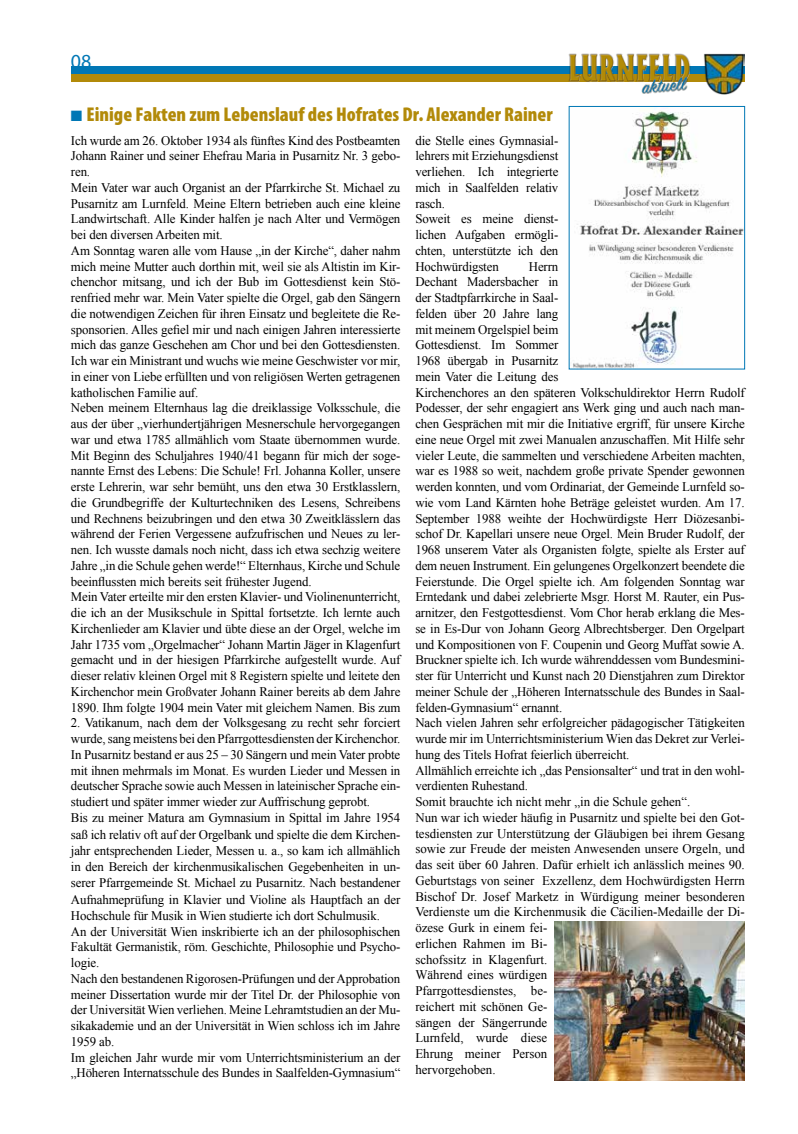
<style>
.page{position:relative;width:798px;height:1134px;background:#fff}
.page>*{position:absolute;margin:0;border:0;box-sizing:border-box;transform-origin:0 0}
.t1{font:900 condensed 20px "Myriad Pro";color:#b28a09}
.t2{font:20px "Myriad Pro";color:#0077b5}
.t3{font:13.12px/15.8px "Times New Roman";letter-spacing:-.01em;color:#000}
.s1{color:#0077b5}
</style>
<div class="page">
<div style="left:71px;top:75px;width:673px;height:7px;background:#b28a09"></div>
<div style="left:71px;top:67px;width:673px;height:7px;background:#0077b5"></div>
<img style="left:702px;top:53px;width:42px;height:41px">
<img style="left:567px;top:53px;width:124px;height:41px">
<img style="left:573px;top:108px;width:169px;height:259px">
<img style="left:554px;top:922px;width:190px;height:159px">
<h1 class="t2" style="left:71px;top:49px;width:22px">08</h1>
<h1 class="t1" style="left:71px;top:102px;width:483px"><span class="s1">■</span> Einige Fakten zum Lebenslauf des Hofrates Dr. Alexander Rainer</h1>
<p class="t3" style="left:71px;top:132px;width:331px">Ich wurde am 26. Oktober 1934 als fünftes Kind des Postbeamten Johann Rainer und seiner Ehefrau Maria in Pusarnitz Nr. 3 gebo&shy;ren.<br>Mein Vater war auch Organist an der Pfarrkirche St. Michael zu Pusarnitz am Lurnfeld. Meine Eltern betrieben auch eine kleine Landwirtschaft. Alle Kinder halfen je nach Alter und Vermögen bei den diversen Arbeiten mit.<br>Am Sonntag waren alle vom Hause „in der Kirche“, daher nahm mich meine Mutter auch dorthin mit, weil sie als Altistin im Kir&shy;chenchor mitsang, und ich der Bub im Gottesdienst kein Stö&shy;renfried mehr war. Mein Vater spielte die Orgel, gab den Sängern die notwendigen Zeichen für ihren Einsatz und begleitete die Re&shy;sponsorien. Alles gefiel mir und nach einigen Jahren interessierte mich das ganze Geschehen am Chor und bei den Gottesdiensten.<br>Ich war ein Ministrant und wuchs wie meine Geschwister vor mir, in einer von Liebe erfüllten und von religiösen Werten getragenen katholischen Familie auf.<br>Neben meinem Elternhaus lag die dreiklassige Volksschule, die aus der über „vierhundertjährigen Mesnerschule hervorgegangen war und etwa 1785 allmählich vom Staate übernommen wurde.<br>Mit Beginn des Schuljahres 1940/41 begann für mich der soge&shy;nannte Ernst des Lebens: Die Schule! Frl. Johanna Koller, unsere erste Lehrerin, war sehr bemüht, uns den etwa 30 Erstklasslern, die Grundbegriffe der Kulturtechniken des Lesens, Schreibens und Rechnens beizubringen und den etwa 30 Zweitklässlern das während der Ferien Vergessene aufzufrischen und Neues zu ler&shy;nen. Ich wusste damals noch nicht, dass ich etwa sechzig weitere Jahre „in die Schule gehen werde!“ Elternhaus, Kirche und Schule beeinflussten mich bereits seit frühester Jugend.<br>Mein Vater erteilte mir den ersten Klavier- und Violinenunterricht, die ich an der Musikschule in Spittal fortsetzte. Ich lernte auch Kirchenlieder am Klavier und übte diese an der Orgel, welche im Jahr 1735 vom „Orgelmacher“ Johann Martin Jäger in Klagenfurt gemacht und in der hiesigen Pfarrkirche aufgestellt wurde. Auf dieser relativ kleinen Orgel mit 8 Registern spielte und leitete den Kirchenchor mein Großvater Johann Rainer bereits ab dem Jahre 1890. Ihm folgte 1904 mein Vater mit gleichem Namen. Bis zum</p>
<p class="t3" style="left:71px;top:715px;width:331px">2. Vatikanum, nach dem der Volksgesang zu recht sehr forciert wurde, sang meistens bei den Pfarrgottesdiensten der Kirchenchor.<br>In Pusarnitz bestand er aus 25 – 30 Sängern und mein Vater probte mit ihnen mehrmals im Monat. Es wurden Lieder und Messen in deutscher Sprache sowie auch Messen in lateinischer Sprache ein&shy;studiert und später immer wieder zur Auffrischung geprobt.<br>Bis zu meiner Matura am Gymnasium in Spittal im Jahre 1954 saß ich relativ oft auf der Orgelbank und spielte die dem Kirchen&shy;jahr entsprechenden Lieder, Messen u. a., so kam ich allmählich in den Bereich der kirchenmusikalischen Gegebenheiten in un&shy;serer Pfarrgemeinde St. Michael zu Pusarnitz. Nach bestandener Aufnahmeprüfung in Klavier und Violine als Hauptfach an der Hochschule für Musik in Wien studierte ich dort Schulmusik.<br>An der Universität Wien inskribierte ich an der philosophischen Fakultät Germanistik, röm. Geschichte, Philosophie und Psycho&shy;logie.<br>Nach den bestandenen Rigorosen-Prüfungen und der Approbation meiner Dissertation wurde mir der Titel Dr. der Philosophie von der Universität Wien verliehen. Meine Lehramtstudien an der Mu&shy;sikakademie und an der Universität in Wien schloss ich im Jahre 1959 ab.<br>Im gleichen Jahr wurde mir vom Unterrichtsministerium an der „Höheren Internatsschule des Bundes in Saalfelden-Gymnasium“</p>
<p class="t3" style="left:415px;top:132px;width:144px">die Stelle eines Gymnasial&shy;lehrers mit Erziehungsdienst verliehen. Ich integrierte mich in Saalfelden relativ rasch.<br>Soweit es meine dienst&shy;lichen Aufgaben ermögli&shy;chten, unterstützte ich den<br>Hochwürdigsten</p>
<p class="t3" style="left:415px;top:258px;width:331px;text-indent:113px">Herrn<br>Dechant Madersbacher in<br>der Stadtpfarrkirche in Saal-<br>felden über 20 Jahre lang<br>mit meinem Orgelspiel beim<br>Gottesdienst. Im Sommer<br>1968 übergab in Pusarnitz<br>mein Vater die Leitung des<br>Kirchenchores an den späteren Volkschuldirektor Herrn Rudolf Podesser, der sehr engagiert ans Werk ging und auch nach man&shy;chen Gesprächen mit mir die Initiative ergriff, für unsere Kirche eine neue Orgel mit zwei Manualen anzuschaffen. Mit Hilfe sehr vieler Leute, die sammelten und verschiedene Arbeiten machten, war es 1988 so weit, nachdem große private Spender gewonnen werden konnten, und vom Ordinariat, der Gemeinde Lurnfeld so&shy;wie vom Land Kärnten hohe Beträge geleistet wurden. Am 17.<br>September 1988 weihte der Hochwürdigste Herr Diözesanbi&shy;schof Dr. Kapellari unsere neue Orgel. Mein Bruder Rudolf, der 1968 unserem Vater als Organisten folgte, spielte als Erster auf dem neuen Instrument. Ein gelungenes Orgelkonzert beendete die Feierstunde. Die Orgel spielte ich. Am folgenden Sonntag war Erntedank und dabei zelebrierte Msgr. Horst M. Rauter, ein Pus&shy;arnitzer, den Festgottesdienst. Vom Chor herab erklang die Mes&shy;se in Es-Dur von Johann Georg Albrechtsberger. Den Orgelpart und Kompositionen von F. Coupenin und Georg Muffat sowie A.<br>Bruckner spielte ich. Ich wurde währenddessen vom Bundesmini&shy;ster für Unterricht und Kunst nach 20 Dienstjahren zum Direktor meiner Schule der „Höheren Internatsschule des Bundes in Saal&shy;felden-Gymnasium“ ernannt.<br>Nach vielen Jahren sehr erfolgreicher pädagogischer Tätigkeiten wurde mir im Unterrichtsministerium Wien das Dekret zur Verlei&shy;hung des Titels Hofrat feierlich überreicht.<br>Allmählich erreichte ich „das Pensionsalter“ und trat in den wohl&shy;verdienten Ruhestand.<br>Somit brauchte ich nicht mehr „in die Schule gehen“.<br>Nun war ich wieder häufig in Pusarnitz und spielte bei den Got&shy;tesdiensten zur Unterstützung der Gläubigen bei ihrem Gesang sowie zur Freude der meisten Anwesenden unsere Orgeln, und das seit über 60 Jahren. Dafür erhielt ich anlässlich meines 90.<br>Geburtstags von seiner Exzellenz, dem Hochwürdigsten Herrn Bischof Dr. Josef Marketz in Würdigung meiner besonderen Verdienste um die Kirchenmusik die Cäcilien-Medaille der Di&shy;özese Gurk in einem fei-<br>erlichen Rahmen im Bi-<br>schofssitz in Klagenfurt.<br>Während eines würdigen<br>Pfarrgottesdienstes, be-<br>reichert mit schönen Ge-<br>sängen der Sängerrunde<br>Lurnfeld, wurde diese<br>Ehrung meiner Person<br>hervorgehoben.</p>
</div>
